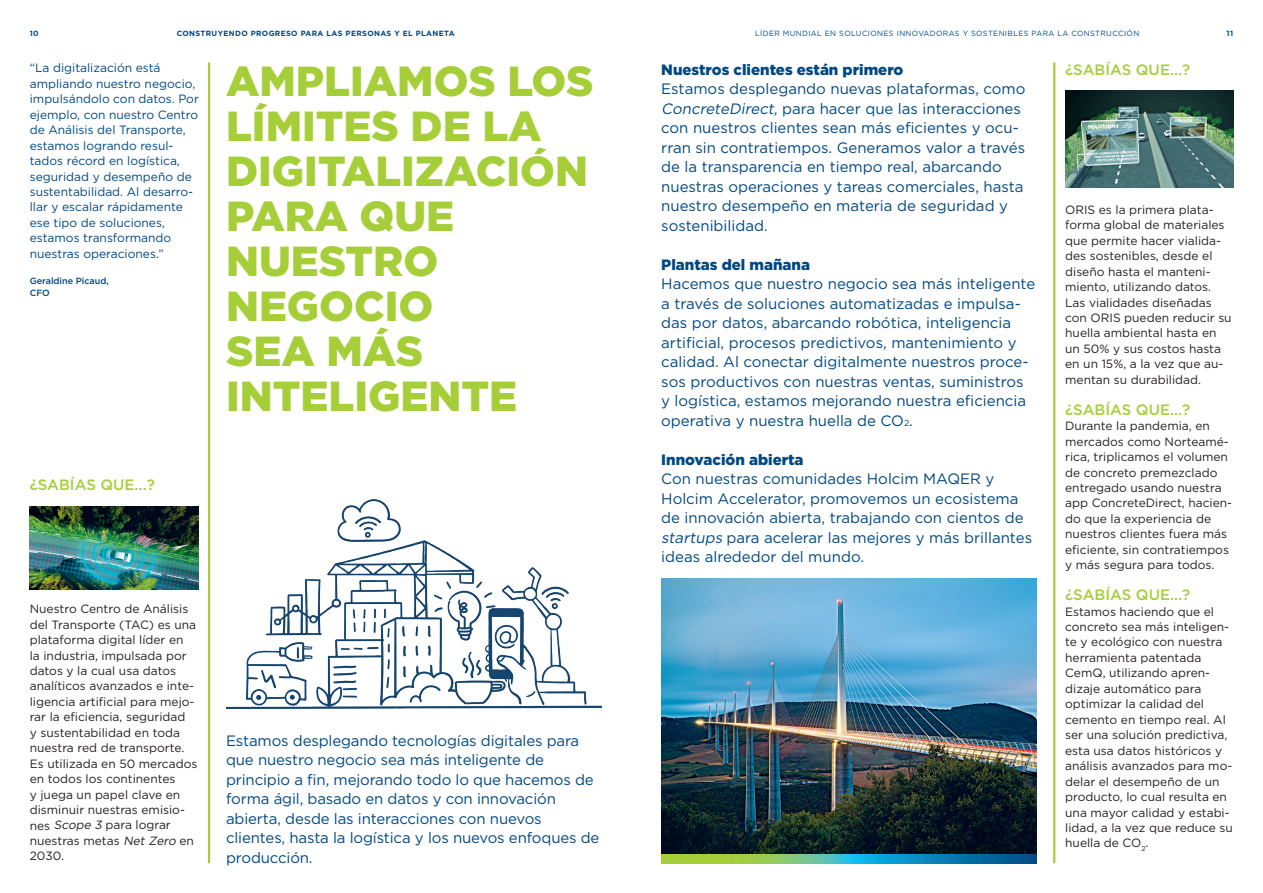
<style>
.page{position:relative;width:1263px;height:893px;background:#fff}
.page>*{position:absolute;margin:0;border:0;box-sizing:border-box;transform-origin:0 0}
.t1{font:900 42px/45px "Gotham";color:#a6ce39}
.t2{font:15px/19.5px "Gotham";color:#004884}
.t3{font:900 15px "Gotham";color:#004884}
.t4{font:500 15px "Gotham";color:#a6ce39}
.t5{font:12px/15.5px "Gotham";color:#231f20}
.t6{font:12px/15.5px "Gotham";color:#004884}
.t7{font:500 9px/12px "Gotham";color:#004884}
.t8{font:7.5px "Gotham";letter-spacing:.05em;color:#004884}
.t9{font:700 7.5px "Gotham";letter-spacing:.05em;color:#004884}
.s1{font-style:italic}
.s2{font-size:8.7px}
</style>
<div class="page">
<img style="left:30px;top:506px;width:169px;height:83px">
<img style="left:226px;top:499px;width:376px;height:209px">
<img style="left:661px;top:579px;width:376px;height:275px">
<svg style="left:661px;top:854px;width:376px;height:9px;background:#49a58e"></svg>
<img style="left:1065px;top:90px;width:168px;height:98px">
<hr style="left:208px;top:63px;width:2px;height:800px;background:#a6ce39">
<hr style="left:1053px;top:63px;width:2px;height:800px;background:#a6ce39">
<p class="t9" style="left:30px;top:28px;width:11px">10</p>
<p class="t9" style="left:177px;top:28px;width:280px">CONSTRUYENDO PROGRESO PARA LAS PERSONAS Y EL PLANETA</p>
<p class="t8" style="left:755px;top:28px;width:385px">LÍDER MUNDIAL EN SOLUCIONES INNOVADORAS Y SOSTENIBLES PARA LA CONSTRUCCIÓN</p>
<p class="t9" style="left:1226px;top:28px;width:8px">11</p>
<p class="t6" style="left:30px;top:60px;width:171px">“La digitalización está ampliando nuestro negocio, impulsándolo con datos. Por ejemplo, con nuestro Centro de Análisis del Transporte, estamos logrando resul&shy;tados récord en logística, seguridad y desempeño de sustentabilidad. Al desarro&shy;llar y escalar rápidamente ese tipo de soluciones, estamos transformando nuestras operaciones.”</p>
<p class="t7" style="left:30px;top:275px;width:81px">Geraldine Picaud,<br>CFO</p>
<p class="t4" style="left:30px;top:474px;width:127px">¿SABÍAS QUE...?</p>
<p class="t5" style="left:30px;top:601px;width:169px">Nuestro Centro de Análisis del Transporte (TAC) es una plataforma digital líder en<br>la industria, impulsada por datos y la cual usa datos analíticos avanzados e inte&shy;ligencia artificial para mejo&shy;rar la eficiencia, seguridad<br>y sustentabilidad en toda nuestra red de transporte.<br>Es utilizada en 50 mercados en todos los continentes<br>y juega un papel clave en disminuir nuestras emisio&shy;nes <span class="s1">Scope 3</span> para lograr nuestras metas <span class="s1">Net Zero</span> en<br>2030.</p>
<h1 class="t1" style="left:226px;top:59px;width:369px">AMPLIAMOS LOS<br>LÍMITES DE LA<br>DIGITALIZACIÓN<br>PARA QUE<br>NUESTRO<br>NEGOCIO<br>SEA MÁS<br>INTELIGENTE</h1>
<p class="t3" style="left:661px;top:59px;width:244px">Nuestros clientes están primero</p>
<p class="t2" style="left:661px;top:79px;width:366px">Estamos desplegando nuevas plataformas, como <span class="s1">ConcreteDirect,</span>para hacer que las interacciones con nuestros clientes sean más eficientes y ocu&shy;rran sin contratiempos. Generamos valor a través de la transparencia en tiempo real, abarcando nuestras operaciones y tareas comerciales, hasta nuestro desempeño en materia de seguridad y sostenibilidad.</p>
<p class="t3" style="left:661px;top:254px;width:150px">Plantas del mañana</p>
<p class="t2" style="left:661px;top:274px;width:375px">Hacemos que nuestro negocio sea más inteligente a través de soluciones automatizadas e impulsa&shy;das por datos, abarcando robótica, inteligencia artificial, procesos predictivos, mantenimiento y calidad. Al conectar digitalmente nuestros proce&shy;sos productivos con nuestras ventas, suministros y logística, estamos mejorando nuestra eficiencia operativa y nuestra huella de CO<span class="s2">2</span>.</p>
<p class="t3" style="left:661px;top:449px;width:144px">Innovación abierta</p>
<p class="t2" style="left:661px;top:469px;width:372px">Con nuestras comunidades Holcim MAQER y Holcim Accelerator, promovemos un ecosistema de innovación abierta, trabajando con cientos de <span class="s1">startups</span> para acelerar las mejores y más brillantes ideas alrededor del mundo.</p>
<p class="t2" style="left:226px;top:730px;width:375px">Estamos desplegando tecnologías digitales para que nuestro negocio sea más inteligente de principio a fin, mejorando todo lo que hacemos de forma ágil, basado en datos y con innovación abierta, desde las interacciones con nuevos clientes, hasta la logística y los nuevos enfoques de producción.</p>
<p class="t4" style="left:1065px;top:60px;width:127px">¿SABÍAS QUE...?</p>
<p class="t5" style="left:1065px;top:202px;width:168px">ORIS es la primera plata&shy;forma global de materiales que permite hacer vialida&shy;des sostenibles, desde el diseño hasta el manteni&shy;miento, utilizando datos.<br>Las vialidades diseñadas con ORIS pueden reducir su huella ambiental hasta en un 50% y sus costos hasta en un 15%, a la vez que au&shy;mentan su durabilidad.</p>
<p class="t4" style="left:1065px;top:400px;width:127px">¿SABÍAS QUE...?</p>
<p class="t5" style="left:1065px;top:418px;width:168px">Durante la pandemia, en mercados como Norteamé&shy;rica, triplicamos el volumen de concreto premezclado entregado usando nuestra app ConcreteDirect, hacien&shy;do que la experiencia de nuestros clientes fuera más eficiente, sin contratiempos y más segura para todos.</p>
<p class="t4" style="left:1065px;top:585px;width:127px">¿SABÍAS QUE...?</p>
<p class="t5" style="left:1065px;top:603px;width:169px">Estamos haciendo que el concreto sea más inteligen&shy;te y ecológico con nuestra herramienta patentada<br>CemQ, utilizando apren&shy;dizaje automático para optimizar la calidad del cemento en tiempo real. Al ser una solución predictiva, esta usa datos históricos y análisis avanzados para mo&shy;delar el desempeño de un producto, lo cual resulta en una mayor calidad y estabi&shy;lidad, a la vez que reduce su huella de CO<sub>2</sub>.</p>
</div>
